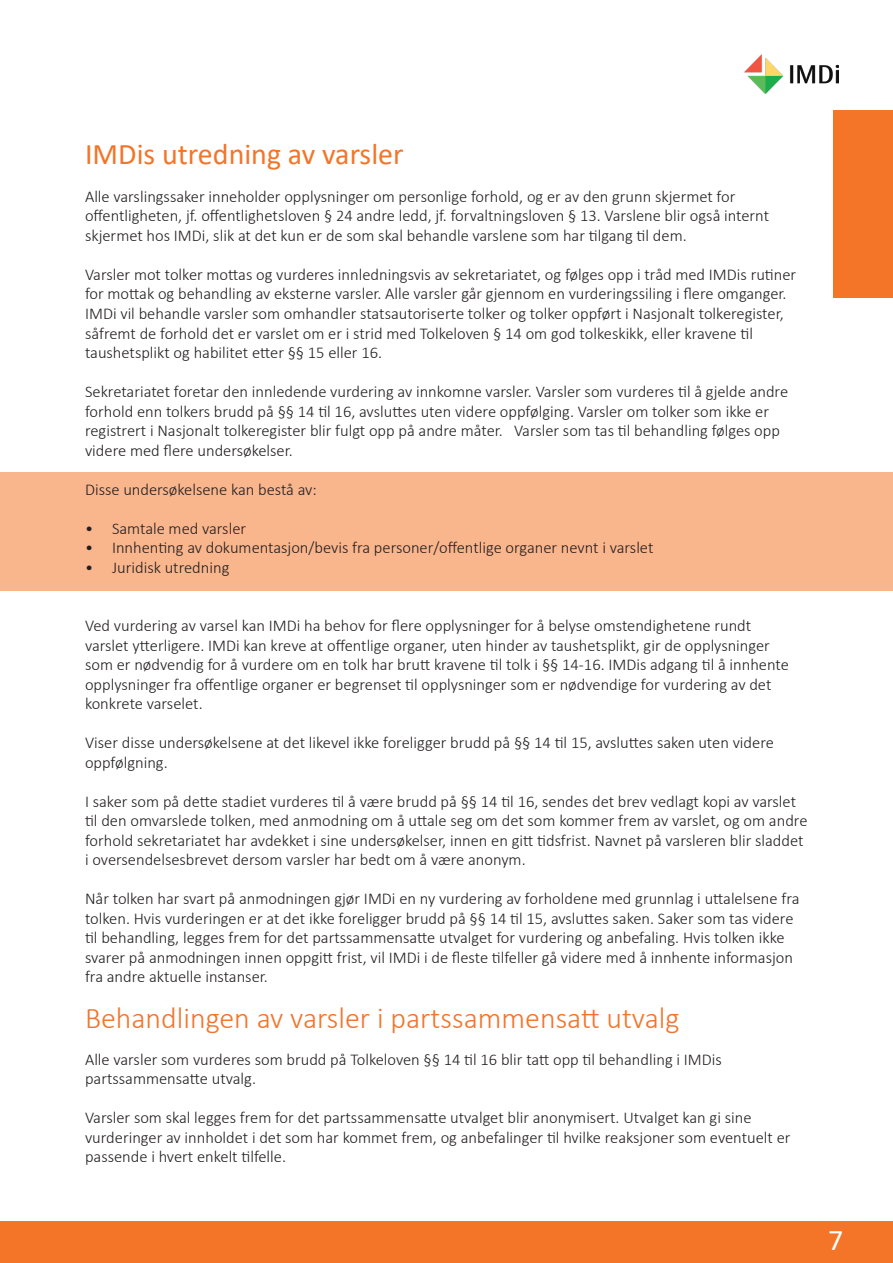
<style>
.page{position:relative;width:893px;height:1263px;background:#fff}
.page>*{position:absolute;margin:0;border:0;box-sizing:border-box;transform-origin:0 0}
.t1{font:300 30px "Calibri";color:#f3742a}
.t2{font:30px "Calibri";color:#f37528}
.t3{font:30px "Calibri";color:#fff}
.t4{font:300 16.5px/19.5px "Calibri";color:#231f20}
</style>
<div class="page">
<div style="left:0;top:1221px;width:893px;height:42px;background:#f47527"></div>
<img style="left:744px;top:54px;width:95px;height:39px">
<div style="left:833px;top:111px;width:60px;height:187px;background:#f47527"></div>
<div style="left:0;top:472px;width:893px;height:118px;background:#f9b58c"></div>
<h1 class="t2" style="left:85px;top:133px;width:320px">IMDis utredning av varsler</h1>
<p class="t4" style="left:85px;top:187px;width:686px">Alle varslingssaker inneholder opplysninger om personlige forhold, og er av den grunn skjermet for offentligheten, jf. offentlighetsloven § 24 andre ledd, jf. forvaltningsloven § 13. Varslene blir også internt skjermet hos IMDi, slik at det kun er de som skal behandle varslene som har tilgang til dem.</p>
<p class="t4" style="left:85px;top:265px;width:713px">Varsler mot tolker mottas og vurderes innledningsvis av sekretariatet, og følges opp i tråd med IMDis rutiner for mottak og behandling av eksterne varsler. Alle varsler går gjennom en vurderingssiling i flere omganger.<br>IMDi vil behandle varsler som omhandler statsautoriserte tolker og tolker oppført i Nasjonalt tolkeregister, såfremt de forhold det er varslet om er i strid med Tolkeloven § 14 om god tolkeskikk, eller kravene til taushetsplikt og habilitet etter §§ 15 eller 16.</p>
<p class="t4" style="left:85px;top:382px;width:705px">Sekretariatet foretar den innledende vurdering av innkomne varsler. Varsler som vurderes til å gjelde andre forhold enn tolkers brudd på §§ 14 til 16, avsluttes uten videre oppfølging. Varsler om tolker som ikke er registrert i Nasjonalt tolkeregister blir fulgt opp på andre måter. Varsler som tas til behandling følges opp videre med flere undersøkelser.</p>
<p class="t4" style="left:85px;top:479px;width:233px">Disse undersøkelsene kan bestå av:</p>
<p class="t4" style="left:85px;top:518px;width:163px">• Samtale med varsler</p>
<p class="t4" style="left:85px;top:538px;width:570px">• Innhenting av dokumentasjon/bevis fra personer/offentlige organer nevnt i varslet</p>
<p class="t4" style="left:85px;top:557px;width:146px">• Juridisk utredning</p>
<p class="t4" style="left:85px;top:616px;width:705px">Ved vurdering av varsel kan IMDi ha behov for flere opplysninger for å belyse omstendighetene rundt varslet ytterligere. IMDi kan kreve at offentlige organer, uten hinder av taushetsplikt, gir de opplysninger som er nødvendig for å vurdere om en tolk har brutt kravene til tolk i §§ 14-16. IMDis adgang til å innhente opplysninger fra offentlige organer er begrenset til opplysninger som er nødvendige for vurdering av det konkrete varselet.</p>
<p class="t4" style="left:85px;top:733px;width:690px">Viser disse undersøkelsene at det likevel ikke foreligger brudd på §§ 14 til 15, avsluttes saken uten videre oppfølgning.</p>
<p class="t4" style="left:85px;top:791px;width:724px">I saker som på dette stadiet vurderes til å være brudd på §§ 14 til 16, sendes det brev vedlagt kopi av varslet til den omvarslede tolken, med anmodning om å uttale seg om det som kommer frem av varslet, og om andre forhold sekretariatet har avdekket i sine undersøkelser, innen en gitt tidsfrist. Navnet på varsleren blir sladdet i oversendelsesbrevet dersom varsler har bedt om å være anonym.</p>
<p class="t4" style="left:85px;top:889px;width:716px">Når tolken har svart på anmodningen gjør IMDi en ny vurdering av forholdene med grunnlag i uttalelsene fra tolken. Hvis vurderingen er at det ikke foreligger brudd på §§ 14 til 15, avsluttes saken. Saker som tas videre til behandling, legges frem for det partssammensatte utvalget for vurdering og anbefaling. Hvis tolken ikke svarer på anmodningen innen oppgitt frist, vil IMDi i de fleste tilfeller gå videre med å innhente informasjon fra andre aktuelle instanser.</p>
<h1 class="t1" style="left:85px;top:1000px;width:596px">Behandlingen av varsler i partssammensatt utvalg</h1>
<p class="t4" style="left:85px;top:1049px;width:638px">Alle varsler som vurderes som brudd på Tolkeloven §§ 14 til 16 blir tatt opp til behandling i IMDis partssammensatte utvalg.</p>
<p class="t4" style="left:85px;top:1108px;width:707px">Varsler som skal legges frem for det partssammensatte utvalget blir anonymisert. Utvalget kan gi sine vurderinger av innholdet i det som har kommet frem, og anbefalinger til hvilke reaksjoner som eventuelt er passende i hvert enkelt tilfelle.</p>
<h1 class="t3" style="left:828px;top:1219px;width:17px">7</h1>
</div>
